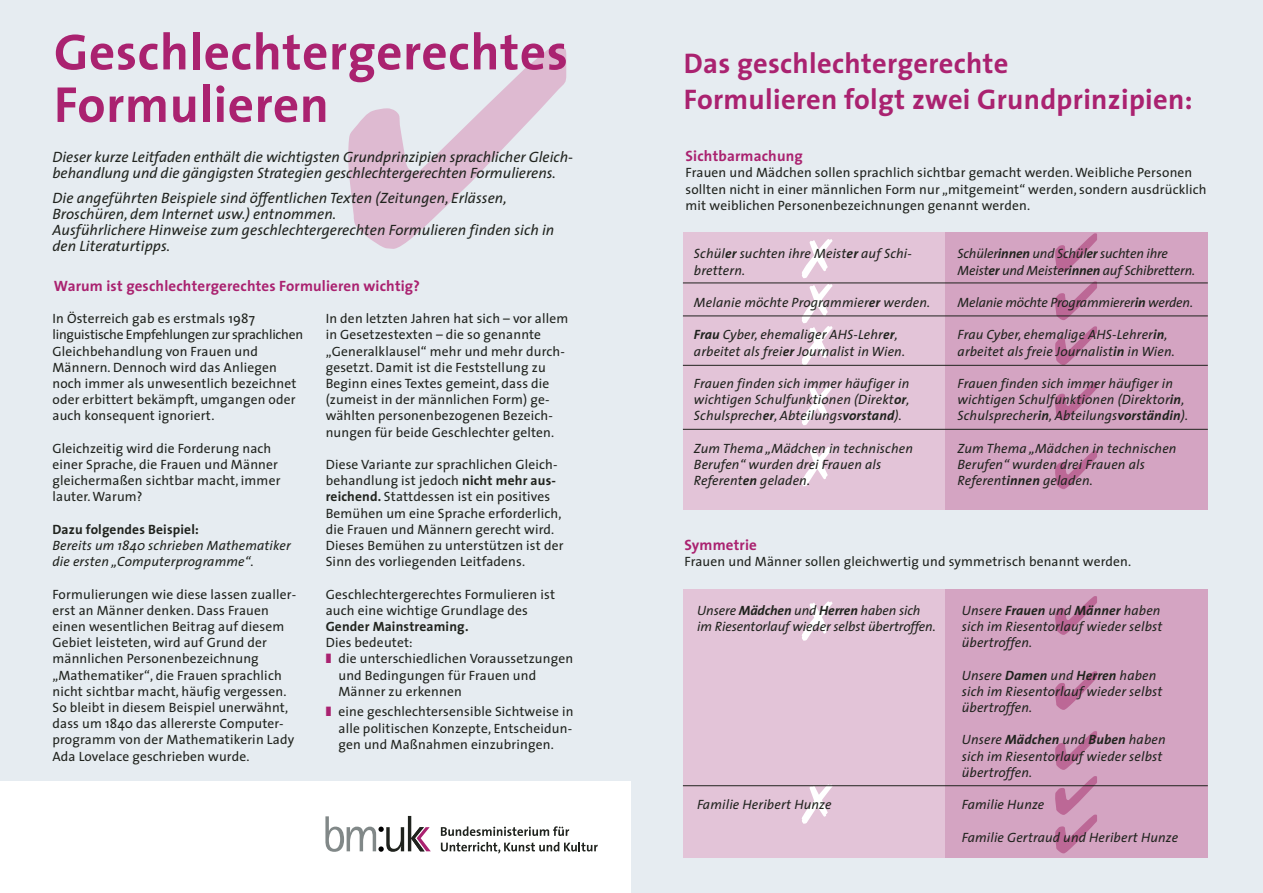
<style>
.page{position:relative;width:1263px;height:893px;background:#fff}
.page>*{position:absolute;margin:0;border:0;box-sizing:border-box;transform-origin:0 0}
.t1{font:54px/43.5px "Zapf Dingbats";color:#fff;text-align:justify}
.t2{font:54px/46.5px "Zapf Dingbats";color:#bc6896;text-align:justify}
.t3{font:700 51px/52.5px "The Sans";letter-spacing:.01em;color:#aa2270}
.t4{font:700 28.5px/36px "The Sans";letter-spacing:.01em;color:#aa2270}
.t5{font:italic 15px/16.2px "The Sans";color:#20231e}
.t6{font:700 15px "The Sans";letter-spacing:.01em;color:#aa2270}
.t7{font:13.5px/16.2px "The Sans";letter-spacing:.01em;color:#20231e}
.t8{font:italic 13.5px/16.2px "The Sans";letter-spacing:.01em;color:#20231e}
.t9{font:italic 13.5px/16.2px "The Sans";letter-spacing:-.01em;color:#20231e}
.t10{font:700 13.5px "The Sans";letter-spacing:.01em;color:#20231e}
.s1{font-weight:700}
.s2{color:#aa2270}
</style>
<div class="page">
<div style="left:0;top:0;width:631px;height:781px;background:#e6ecf1"></div>
<svg style="left:325px;top:816px;width:106px;height:36px"></svg>
<svg style="left:441px;top:826px;width:128px;height:10px"></svg>
<svg style="left:441px;top:842px;width:157px;height:11px"></svg>
<div style="left:631px;top:0;width:631px;height:893px;background:#e6ecf1"></div>
<div style="left:683px;top:232px;width:263px;height:277px;background:#e3c4d8"></div>
<div style="left:683px;top:589px;width:263px;height:268px;background:#e3c4d8"></div>
<div style="left:945px;top:232px;width:263px;height:277px;background:#d4a4c2"></div>
<div style="left:945px;top:589px;width:263px;height:268px;background:#d4a4c2"></div>
<hr style="left:683px;top:283px;width:525px;height:1px;background:#20231e">
<hr style="left:683px;top:316px;width:525px;height:1px;background:#20231e">
<hr style="left:683px;top:365px;width:525px;height:1px;background:#20231e">
<hr style="left:683px;top:429px;width:525px;height:1px;background:#20231e">
<hr style="left:683px;top:785px;width:525px;height:1px;background:#20231e">
<svg style="left:802px;top:428px;width:30px;height:2px"></svg>
<svg style="left:802px;top:785px;width:30px;height:2px"></svg>
<svg style="left:1055px;top:428px;width:42px;height:2px"></svg>
<svg style="left:1055px;top:785px;width:42px;height:2px"></svg>
<h2 class="t3" style="left:54px;top:27px;width:515px">Geschlechtergerechtes<br>Formulieren</h2>
<p class="t5" style="left:52px;top:150px;width:522px">Dieser kurze Leitfaden enthält die wichtigsten Grundprinzipien sprachlicher Gleich&shy;behandlung und die gängigsten Strategien geschlechtergerechten Formulierens.</p>
<p class="t5" style="left:52px;top:191px;width:503px">Die angeführten Beispiele sind öffentlichen Texten (Zeitungen, Erlässen, Broschüren, dem Internet usw.) entnommen.<br>Ausführlichere Hinweise zum geschlechtergerechten Formulieren finden sich in den Literaturtipps.</p>
<p class="t6" style="left:54px;top:278px;width:367px">Warum ist geschlechtergerechtes Formulieren wichtig?</p>
<p class="t7" style="left:52px;top:312px;width:252px">In Österreich gab es erstmals 1987 linguistische Empfehlungen zur sprachlichen Gleichbehandlung von Frauen und Männern. Dennoch wird das Anliegen noch immer als unwesentlich bezeichnet oder erbittert bekämpft, umgangen oder auch konsequent ignoriert.</p>
<p class="t7" style="left:52px;top:441px;width:229px">Gleichzeitig wird die Forderung nach einer Sprache, die Frauen und Männer gleichermaßen sichtbar macht, immer lauter. Warum?</p>
<p class="t10" style="left:52px;top:522px;width:148px">Dazu folgendes Beispiel:</p>
<p class="t8" style="left:52px;top:539px;width:240px">Bereits um 1840 schrieben Mathematiker die ersten „Computerprogramme“.</p>
<p class="t7" style="left:52px;top:587px;width:245px">Formulierungen wie diese lassen zualler&shy;erst an Männer denken. Dass Frauen einen wesentlichen Beitrag auf diesem Gebiet leisteten, wird auf Grund der männlichen Personenbezeichnung „Mathematiker“, die Frauen sprachlich nicht sichtbar macht, häufig vergessen.<br>So bleibt in diesem Beispiel unerwähnt, dass um 1840 das allererste Computer&shy;programm von der Mathematikerin Lady Ada Lovelace geschrieben wurde.</p>
<p class="t7" style="left:326px;top:312px;width:244px">In den letzten Jahren hat sich – vor allem in Gesetzestexten – die so genannte „Generalklausel“ mehr und mehr durch&shy;gesetzt. Damit ist die Feststellung zu Beginn eines Textes gemeint, dass die (zumeist in der männlichen Form) ge&shy;wählten personenbezogenen Bezeich&shy;nungen für beide Geschlechter gelten.</p>
<p class="t7" style="left:326px;top:458px;width:239px">Diese Variante zur sprachlichen Gleich&shy;behandlung ist jedoch <span class="s1">nicht mehr aus&shy;reichend.</span> Stattdessen ist ein positives Bemühen um eine Sprache erforderlich, die Frauen und Männern gerecht wird.<br>Dieses Bemühen zu unterstützen ist der Sinn des vorliegenden Leitfadens.</p>
<p class="t7" style="left:326px;top:587px;width:231px">Geschlechtergerechtes Formulieren ist auch eine wichtige Grundlage des</p>
<p class="t10" style="left:326px;top:620px;width:144px">Gender Mainstreaming.</p>
<p class="t7" style="left:326px;top:636px;width:89px">Dies bedeutet:</p>
<p class="t7" style="left:326px;top:652px;width:249px"><span class="s2">❚</span> die unterschiedlichen Voraussetzungen</p>
<p class="t7" style="left:338px;top:668px;width:199px">und Bedingungen für Frauen und</p>
<p class="t7" style="left:338px;top:684px;width:125px">Männer zu erkennen</p>
<p class="t7" style="left:338px;top:705px;width:237px;text-align:justify;text-indent:-13px"><span class="s2">❚</span> eine geschlechtersensible Sichtweise in alle politischen Konzepte, Entscheidun&shy;gen und Maßnahmen einzubringen.</p>
<h3 class="t4" style="left:684px;top:46px;width:510px">Das geschlechtergerechte<br>Formulieren folgt zwei Grundprinzipien:</h3>
<p class="t6" style="left:685px;top:148px;width:119px">Sichtbarmachung</p>
<p class="t7" style="left:685px;top:166px;width:523px">Frauen und Mädchen sollen sprachlich sichtbar gemacht werden. Weibliche Personen sollten nicht in einer männlichen Form nur „mitgemeint“ werden, sondern ausdrücklich mit weiblichen Personenbezeichnungen genannt werden.</p>
<h1 class="t1" style="left:802px;top:234px;width:32px">✗ ✗ ✗</h1>
<h1 class="t2" style="left:1053px;top:230px;width:47px">✔ ✔ ✔</h1>
<p class="t8" style="left:694px;top:247px;width:219px">Schül<span class="s1">er</span> suchten ihre Meist<span class="s1">er</span> auf Schi&shy;brettern.</p>
<p class="t8" style="left:694px;top:296px;width:238px">Melanie möchte Programmier<span class="s1">er</span> werden.</p>
<p class="t8" style="left:694px;top:328px;width:213px"><span class="s1">Frau</span> Cyber, ehemaliger AHS-Lehr<span class="s1">er</span>, arbeitet als frei<span class="s1">er</span> Journalist in Wien.</p>
<p class="t8" style="left:694px;top:377px;width:217px;text-align:justify">Frauen finden sich immer häufiger in wichtigen Schulfunktionen (Direkt<span class="s1">or</span>, Schulsprech<span class="s1">er</span>, Abteilungs<span class="s1">vorstand</span>).</p>
<p class="t8" style="left:694px;top:441px;width:220px">Zum Thema „Mädchen in technischen<br>Berufen“ wurden drei Frauen als<br>Referent<span class="s1">en</span> geladen.</p>
<p class="t9" style="left:957px;top:247px;width:239px">Schüler<span class="s1">innen</span> und Schül<span class="s1">er</span> suchten ihre<br>Meist<span class="s1">er</span> und Meister<span class="s1">innen</span> auf Schibrettern.</p>
<p class="t9" style="left:957px;top:296px;width:237px">Melanie möchte Programmierer<span class="s1">in</span> werden.</p>
<p class="t8" style="left:957px;top:328px;width:219px">Frau Cyber, ehemalige AHS-Lehrer<span class="s1">in</span>, arbeitet als freie Journalist<span class="s1">in</span> in Wien.</p>
<p class="t8" style="left:957px;top:377px;width:232px">Frauen finden sich immer häufiger in wichtigen Schulfunktionen (Direktor<span class="s1">in</span>,<br>Schulsprecher<span class="s1">in</span>, Abteilungs<span class="s1">vorständin</span>).</p>
<p class="t8" style="left:957px;top:441px;width:220px">Zum Thema „Mädchen in technischen<br>Berufen“ wurden drei Frauen als<br>Referent<span class="s1">innen</span> geladen.</p>
<p class="t6" style="left:684px;top:537px;width:74px">Symmetrie</p>
<p class="t7" style="left:684px;top:555px;width:448px">Frauen und Männer sollen gleichwertig und symmetrisch benannt werden.</p>
<p class="t8" style="left:697px;top:603px;width:240px">Unsere <span class="s1">Mädchen</span> und <span class="s1">Herren</span> haben sich im Riesentorlauf wieder selbst übertroffen.</p>
<p class="t8" style="left:697px;top:798px;width:136px">Familie Heribert Hunze</p>
<p class="t8" style="left:962px;top:603px;width:202px">Unsere <span class="s1">Frauen</span> und <span class="s1">Männer</span> haben sich im Riesentorlauf wieder selbst übertroffen.</p>
<p class="t8" style="left:962px;top:668px;width:202px">Unsere <span class="s1">Damen</span> und <span class="s1">Herren</span> haben sich im Riesentorlauf wieder selbst übertroffen.</p>
<p class="t8" style="left:962px;top:733px;width:205px">Unsere <span class="s1">Mädchen</span> und <span class="s1">Buben</span> haben sich im Riesentorlauf wieder selbst übertroffen.</p>
<p class="t8" style="left:962px;top:798px;width:84px">Familie Hunze</p>
<p class="t8" style="left:962px;top:830px;width:218px">Familie Gertraud und Heribert Hunze</p>
</div>
